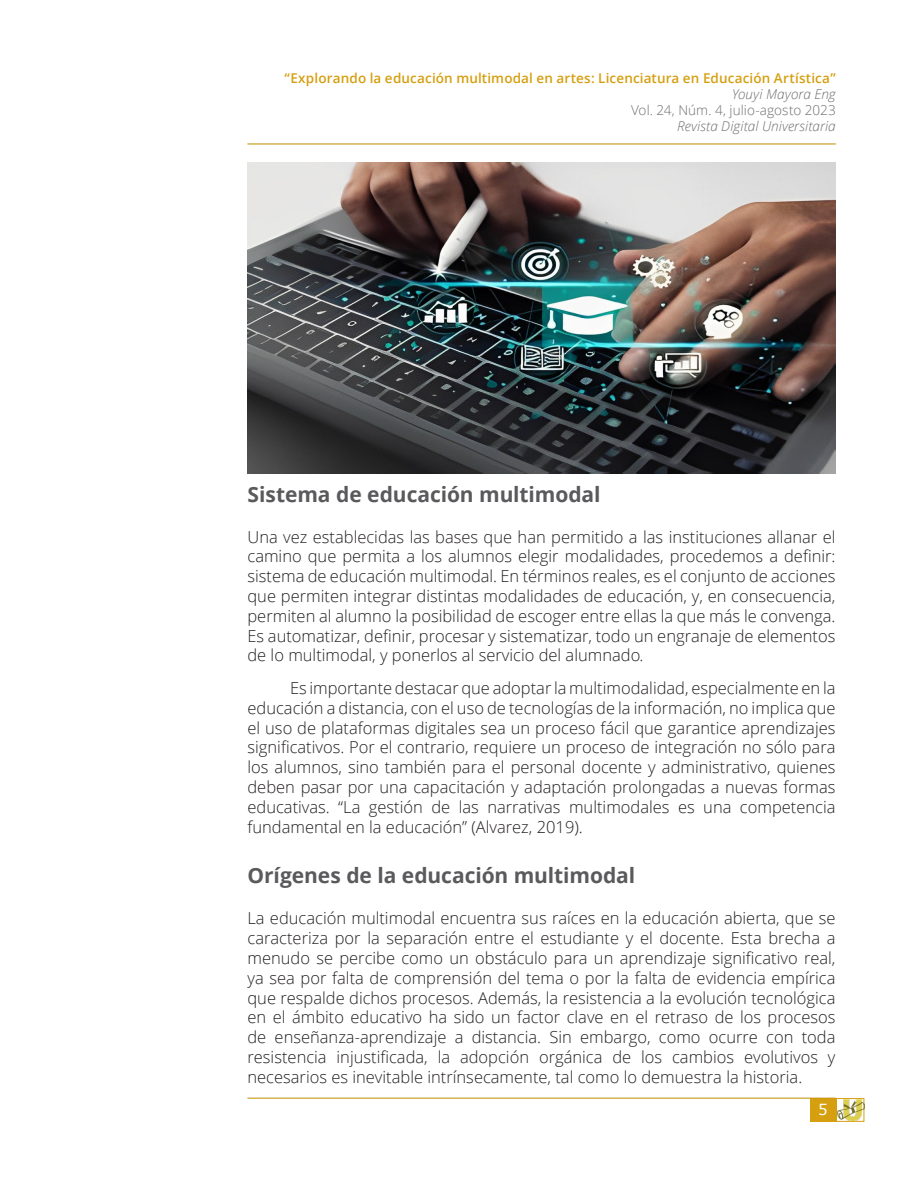
<style>
.page{position:relative;width:918px;height:1188px;background:#fff}
.page>*{position:absolute;margin:0;border:0;box-sizing:border-box;transform-origin:0 0}
.subtitulo-1{font:700 21px "Open Sans";letter-spacing:-.005em;color:#5a5a5d}
.texto_normal{font:300 16.5px/19.8px "Open Sans";color:#231f20;text-align:justify}
.texto_sangria{font:300 16.5px/19.8px "Open Sans";color:#231f20;text-align:justify}
.t1{font:15px "Verdana";color:#fff}
.t2{font:600 13.5px "Open Sans";letter-spacing:.01em;color:#d59f0f}
.t3{font:italic 300 13.5px "Open Sans";letter-spacing:.005em;color:#6c6d70}
.t4{font:300 13.5px "Open Sans";letter-spacing:.005em;color:#6c6d70}
.s1{font-style:italic}
</style>
<div class="page">
<div style="left:810px;top:1098px;width:26px;height:24px;background:#d59f0f"></div>
<hr style="left:247px;top:1097px;width:589px;height:2px;background:#e6d5a8">
<hr style="left:247px;top:1098px;width:589px;height:1px;background:#d59f0f">
<div style="left:836px;top:1098px;width:28px;height:24px;border:1px solid #d59f0f"></div>
<img style="left:838px;top:1100px;width:26px;height:20px">
<hr style="left:247px;top:143px;width:589px;height:2px;background:#dbc078">
<hr style="left:247px;top:144px;width:589px;height:1px;background:#d59f0f">
<img style="left:247px;top:162px;width:588px;height:312px">
<p class="t2" style="left:285px;top:69px;width:553px">“Explorando la educación multimodal en artes: Licenciatura en Educación Artística”</p>
<p class="t3" style="left:732px;top:85px;width:105px">Youyi Mayora Eng</p>
<p class="t4" style="left:631px;top:101px;width:206px">Vol. 24, Núm. 4, julio-agosto 2023</p>
<p class="t3" style="left:677px;top:117px;width:160px">Revista Digital Universitaria</p>
<p class="subtitulo-1" style="left:248px;top:479px;width:355px">Sistema de educación multimodal</p>
<p class="texto_normal" style="left:248px;top:526px;width:590px">Una vez establecidas las bases que han permitido a las instituciones allanar el camino que permita a los alumnos elegir modalidades, procedemos a definir: sistema de educación multimodal. En términos reales, es el conjunto de acciones que permiten integrar distintas modalidades de educación, y, en consecuencia, permiten al alumno la posibilidad de escoger entre ellas la que más le convenga.<br>Es automatizar, definir, procesar y sistematizar, todo un engranaje de elementos de lo multimodal, y ponerlos al servicio del alumnado<span class="s1">.</span></p>
<p class="texto_sangria" style="left:248px;top:678px;width:590px;text-indent:43px">Es importante destacar que adoptar la multimodalidad, especialmente en la educación a distancia, con el uso de tecnologías de la información, no implica que el uso de plataformas digitales sea un proceso fácil que garantice aprendizajes significativos. Por el contrario, requiere un proceso de integración no sólo para los alumnos, sino también para el personal docente y administrativo, quienes deben pasar por una capacitación y adaptación prolongadas a nuevas formas educativas. “La gestión de las narrativas multimodales es una competencia fundamental en la educación” (Alvarez, 2019).</p>
<p class="subtitulo-1" style="left:248px;top:861px;width:389px">Orígenes de la educación multimodal</p>
<p class="texto_normal" style="left:248px;top:908px;width:590px">La educación multimodal encuentra sus raíces en la educación abierta, que se caracteriza por la separación entre el estudiante y el docente. Esta brecha a menudo se percibe como un obstáculo para un aprendizaje significativo real, ya sea por falta de comprensión del tema o por la falta de evidencia empírica que respalde dichos procesos. Además, la resistencia a la evolución tecnológica en el ámbito educativo ha sido un factor clave en el retraso de los procesos de enseñanza-aprendizaje a distancia. Sin embargo, como ocurre con toda resistencia injustificada, la adopción orgánica de los cambios evolutivos y necesarios es inevitable intrínsecamente, tal como lo demuestra la historia.</p>
<p class="t1" style="left:818px;top:1097px;width:38px">5 5</p>
</div>
